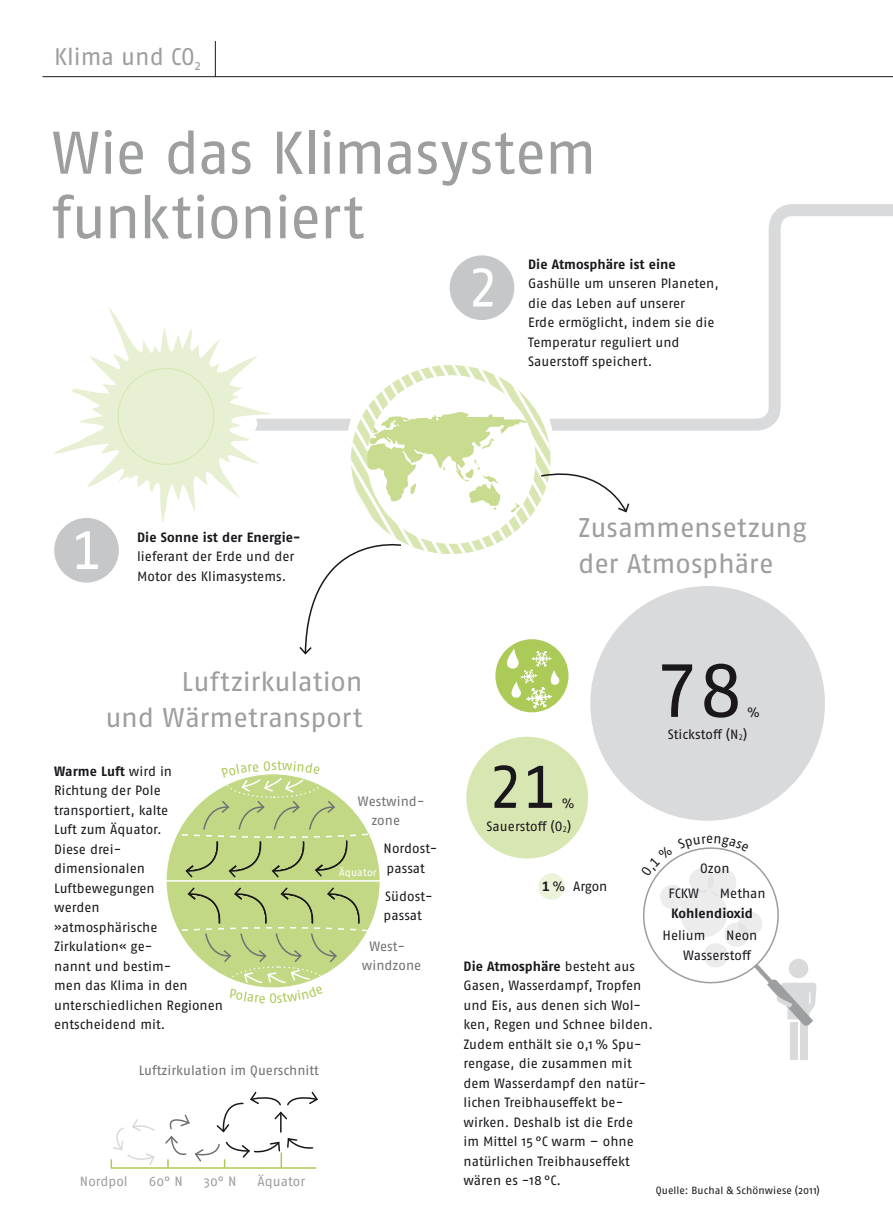
<style>
.page{position:relative;width:893px;height:1225px;background:#fff}
.page>*{position:absolute;margin:0;border:0;box-sizing:border-box;transform-origin:0 0}
.t1{font:75px "Fago Pro";color:#1a171c}
.t2{font:60px/64.5px "Fago Pro";letter-spacing:-.02em;color:#9c9e9f}
.t3{font:60px "Fago Pro";color:#1a171c}
.t4{font:54px "Fago Pro";color:#fff}
.t5{font:27px/36px "Fago Pro";letter-spacing:-.01em;color:#9c9e9f}
.t6{font:24px "Fago Pro";letter-spacing:-.005em;color:#9c9e9f}
.t7{font:13.5px/19.5px "Fago Pro";color:#1a171c}
.t8{font:13.5px/19.5px "Fago Pro";color:#707172}
.t9{font:700 13.5px "Fago Pro";letter-spacing:.005em;color:#1a171c}
.t10{font:13.5px "Fago Pro";letter-spacing:.005em;color:#9c9e9f}
.t11{font:13.5px "Fago Pro";color:#acca58}
.t12{font:10.5px "Fago Pro";letter-spacing:.01em;color:#1a171c}
.t13{font:10.5px "Fago Pro";letter-spacing:.01em;color:#fff}
.s1{font-weight:700}
</style>
<div class="page">
<svg style="left:270px;top:204px;width:623px;height:227px"></svg>
<div style="left:167px;top:774px;width:213px;height:213px;background:linear-gradient(to right,#c3d885,#c3d885);border-radius:50%"></div>
<hr style="left:158px;top:880px;width:234px;height:1px;background:#fff">
<div style="left:466px;top:736px;width:122px;height:122px;background:#d8e6b2;border-radius:61px"></div>
<div style="left:538px;top:873px;width:27px;height:27px;background:#ebf3db;border-radius:13px"></div>
<div style="left:799px;top:1022px;width:8px;height:37px;background:#d9dadb"></div>
<div style="left:789px;top:1022px;width:8px;height:37px;background:#d9dadb"></div>
<div style="left:590px;top:586px;width:235px;height:234px;background:#d9dadb;border-radius:117px"></div>
<svg style="left:54px;top:308px;width:216px;height:214px"></svg>
<div style="left:118px;top:369px;width:96px;height:95px;background:#e8f0d3;border-radius:50%"></div>
<hr style="left:111px;top:1167px;width:205px;height:1px;background:#acca58">
<svg style="left:165px;top:1091px;width:153px;height:76px"></svg>
<svg style="left:110px;top:1119px;width:45px;height:48px"></svg>
<hr style="left:215px;top:41px;width:1px;height:36px;background:#1a171c">
<hr style="left:42px;top:76px;width:851px;height:1px;background:#1a171c">
<svg style="left:298px;top:365px;width:332px;height:345px"></svg>
<div style="left:54px;top:518px;width:65px;height:64px;background:#c6c7c8;border-radius:50%"></div>
<div style="left:450px;top:255px;width:64px;height:65px;background:#c6c7c8;border-radius:50%"></div>
<svg style="left:167px;top:774px;width:213px;height:105px"></svg>
<svg style="left:166px;top:886px;width:214px;height:102px"></svg>
<svg style="left:643px;top:847px;width:174px;height:180px"></svg>
<h3 class="t6" style="left:54px;top:42px;width:149px">Klima und CO<sub>2</sub></h3>
<h2 class="t2" style="left:52px;top:120px;width:546px">Wie das Klimasystem funktioniert</h2>
<h3 class="t4" style="left:467px;top:255px;width:33px">2</h3>
<p class="t9" style="left:528px;top:256px;width:149px">Die Atmosphäre ist eine</p>
<p class="t7" style="left:528px;top:274px;width:192px">Gashülle um unseren Planeten, die das Leben auf unserer<br>Erde ermöglicht, indem sie die<br>Temperatur reguliert und<br>Sauerstoff speichert.</p>
<h3 class="t4" style="left:71px;top:518px;width:33px">1</h3>
<p class="t9" style="left:137px;top:529px;width:165px">Die Sonne ist der Energie-</p>
<p class="t7" style="left:137px;top:547px;width:159px">lieferant der Erde und der<br>Motor des Klimasystems.</p>
<h3 class="t5" style="left:578px;top:509px;width:230px">Zusammensetzung der Atmosphäre</h3>
<h3 class="t5" style="left:106px;top:663px;width:258px;text-align:right">Luftzirkulation<br>und Wärmetransport</h3>
<p class="t7" style="left:54px;top:761px;width:170px"><span class="s1">Warme Luft</span> wird in<br>Richtung der Pole transportiert, kalte<br>Luft zum Äquator.<br>Diese drei-<br>dimensionalen<br>Luftbewegungen<br>werden<br>»atmosphärische<br>Zirkulation« ge-<br>nannt und bestim-<br>men das Klima in den unterschiedlichen Regionen entscheidend mit.</p>
<p class="t11" style="left:277px;top:757px;width:6px">t</p>
<p class="t8" style="left:139px;top:1061px;width:182px">Luftzirkulation im Querschnitt</p>
<p class="t8" style="left:371px;top:791px;width:55px;text-indent:-14px">Westwind&shy;zone</p>
<p class="t13" style="left:339px;top:866px;width:39px">Äquator</p>
<p class="t7" style="left:384px;top:838px;width:55px">Nordost&shy;passat</p>
<p class="t7" style="left:384px;top:886px;width:50px">Südost&shy;passat</p>
<p class="t8" style="left:362px;top:936px;width:61px;text-indent:8px">West&shy;windzone</p>
<p class="t10" style="left:80px;top:1173px;width:49px">Nordpol</p>
<p class="t10" style="left:149px;top:1173px;width:36px">60° N</p>
<p class="t10" style="left:204px;top:1173px;width:34px">30° N</p>
<p class="t10" style="left:257px;top:1173px;width:49px">Äquator</p>
<h1 class="t1" style="left:655px;top:645px;width:89px">78</h1>
<p class="t7" style="left:747px;top:702px;width:14px">%</p>
<h2 class="t3" style="left:488px;top:751px;width:71px">21</h2>
<p class="t7" style="left:562px;top:793px;width:14px">%</p>
<p class="t7" style="left:486px;top:816px;width:86px">Sauerstoff (O<sub>2</sub>)</p>
<p class="t7" style="left:542px;top:876px;width:67px"><span class="s1">1</span> % Argon</p>
<p class="t7" style="left:668px;top:724px;width:81px">Stickstoff (N<sub>2</sub>)</p>
<p class="t7" style="left:700px;top:858px;width:31px">Ozon</p>
<p class="t7" style="left:668px;top:883px;width:32px">FCKW</p>
<p class="t7" style="left:720px;top:883px;width:47px">Methan</p>
<p class="t9" style="left:671px;top:904px;width:83px">Kohlendioxid</p>
<p class="t7" style="left:662px;top:925px;width:45px">Helium</p>
<p class="t7" style="left:683px;top:925px;width:76px;text-indent:43px">Neon<br>Wasserstoff</p>
<p class="t7" style="left:463px;top:956px;width:191px"><span class="s1">Die Atmosphäre</span> besteht aus<br>Gasen, Wasserdampf, Tropfen und Eis, aus denen sich Wol&shy;ken, Regen und Schnee bilden.<br>Zudem enthält sie 0,1 % Spu&shy;rengase, die zusammen mit dem Wasserdampf den natür&shy;lichen Treibhauseffekt be&shy;wirken. Deshalb ist die Erde<br>im Mittel 15 °C warm – ohne natürlichen Treibhauseffekt wären es -18 °C.</p>
<p class="t12" style="left:656px;top:1183px;width:166px">Quelle: Buchal &amp; Schönwiese (2011)</p>
</div>
